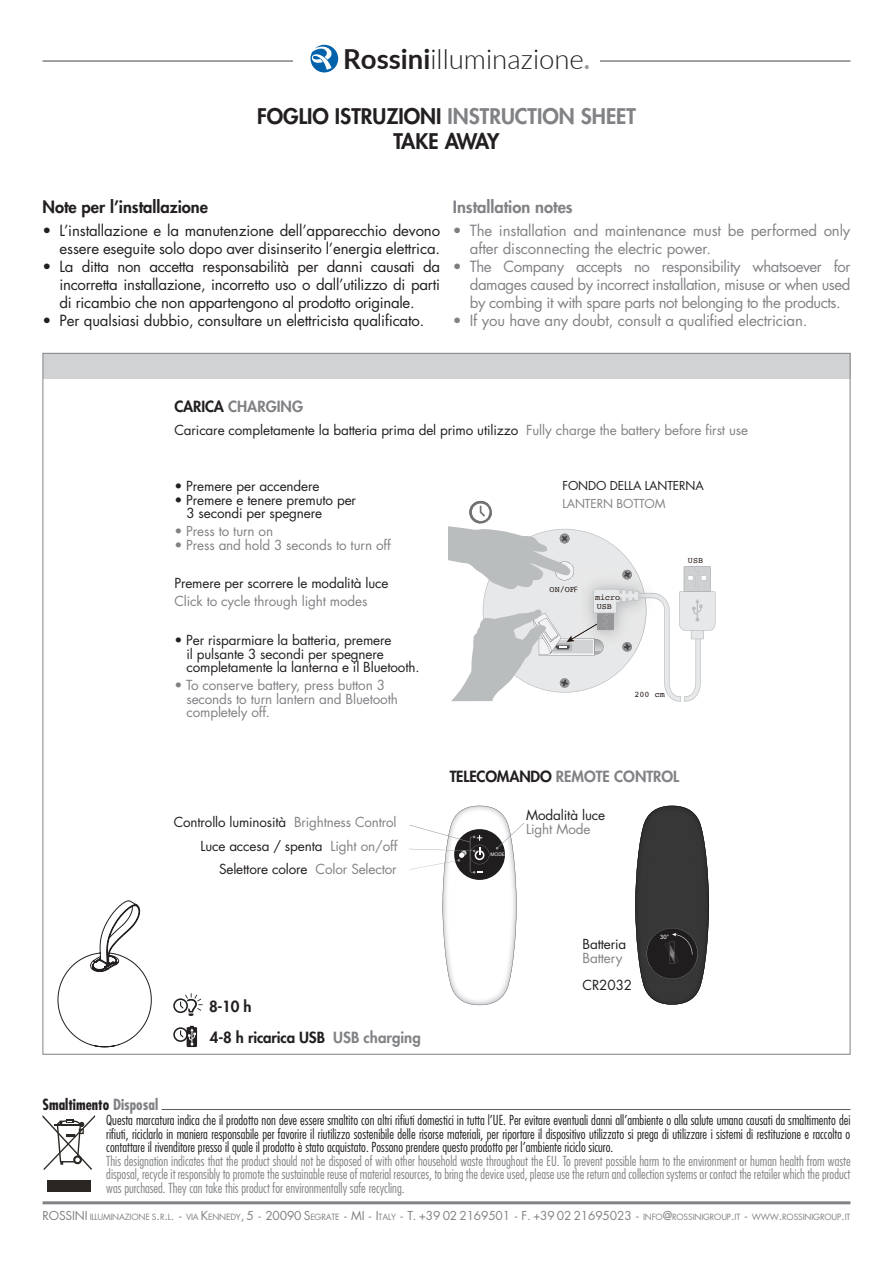
<style>
.page{position:relative;width:893px;height:1263px;background:#fff}
.page>*{position:absolute;margin:0;border:0;box-sizing:border-box;transform-origin:0 0}
.t1{font:300 27.6px "Lato";color:#231f20}
.t2{font:800 21px "Futura Std";color:#231f20}
.t3{font:800 21px "Futura Std";letter-spacing:-.09em;color:#231f20}
.t4{font:800 16.5px "Futura Std";color:#231f20}
.t5{font:800 16.5px "Futura Std";color:#808285}
.t6{font:15px/18px "Futura Std";letter-spacing:-.01em;color:#231f20;text-align:right}
.t7{font:15px/18px "Futura Std";letter-spacing:-.01em;color:#808285}
.t8{font:800 15px "Futura Std";color:#808285}
.t9{font:800 15px "Futura Std";letter-spacing:-.01em;color:#231f20}
.t10{font:700 condensed 15px "Futura Std";color:#231f20}
.t11{font:300 condensed 13.5px/13.5px "Futura Std";color:#231f20;text-align:justify}
.t12{font:13.5px "Futura Std";letter-spacing:-.01em;color:#231f20}
.t13{font:300 condensed 13.5px/13.5px "Futura Std";color:#808285;text-align:justify}
.t14{font:13.5px "Futura Std";letter-spacing:-.01em;color:#808285}
.t15{font:12px "Futura Std";letter-spacing:-.015em;color:#808285}
.t16{font:12px "Futura Std";letter-spacing:-.01em;color:#231f20}
.t17{font:12px "Futura Std";letter-spacing:-.01em;color:#808285}
.t18{font:8.4px "Futura Std";letter-spacing:-.02em;color:#808285}
.t19{font:8.4px/9px "Courier";color:#221612}
.t20{font:6px "Arial";color:#fff}
.t21{font:5.25px "Lato";color:#231f20}
.t22{font:4.8px "Arial";color:#fff}
.s1{font-weight:700}
.s2{color:#808285}
.s3{color:#7c7f80}
.s4{color:#231f20}
.s5{font-size:12px}
.s6{font-size:8.4px}
</style>
<div class="page">
<hr style="left:43px;top:1201px;width:807px;height:3px;background:#808285">
<hr style="left:43px;top:60px;width:807px;height:2px;background:#808285">
<div style="left:293px;top:35px;width:307px;height:72px;background:#fff"></div>
<svg style="left:310px;top:45px;width:28px;height:27px"></svg>
<div style="left:43px;top:353px;width:807px;height:25px;background:#d1d2d4"></div>
<div style="left:47px;top:1181px;width:43px;height:11px;background:#2a2723"></div>
<svg style="left:43px;top:1115px;width:52px;height:55px"></svg>
<hr style="left:162px;top:1109px;width:688px;height:1px;background:#57585a">
<svg style="left:58px;top:900px;width:94px;height:147px"></svg>
<svg style="left:448px;top:501px;width:267px;height:200px"></svg>
<svg style="left:409px;top:806px;width:115px;height:199px"></svg>
<svg style="left:635px;top:806px;width:74px;height:198px;background:#4c4c4c"></svg>
<svg style="left:173px;top:993px;width:30px;height:23px"></svg>
<svg style="left:173px;top:1026px;width:24px;height:21px"></svg>
<h1 class="t1" style="left:343px;top:39px;width:242px"><span class="s1">Rossini</span>illuminazione</h1>
<p class="t21" style="left:585px;top:63px;width:6px">®</p>
<p class="t2" style="left:257px;top:103px;width:380px">FOGLIO ISTRUZIONI <span class="s2">INSTRUCTION SHEET</span></p>
<p class="t3" style="left:393px;top:128px;width:108px">TAKE AWAY</p>
<p class="t4" style="left:43px;top:197px;width:167px">Note per l’installazione</p>
<p class="t6" style="left:43px;top:221px;width:399px">• L’installazione e la manutenzione dell’apparecchio devono essere eseguite solo dopo aver disinserito l’energia elettrica.</p>
<p class="t6" style="left:60px;top:257px;width:382px;text-align:justify;text-indent:-17px">• La ditta non accetta responsabilità per danni causati da incorretta installazione, incorretto uso o dall’utilizzo di parti di ricambio che non appartengono al prodotto originale.</p>
<p class="t6" style="left:43px;top:311px;width:383px">• Per qualsiasi dubbio, consultare un elettricista qualificato.</p>
<p class="t5" style="left:453px;top:197px;width:121px">Installation notes</p>
<p class="t7" style="left:470px;top:221px;width:382px;text-indent:-17px"><span class="s3">•</span> The installation and maintenance must be performed only after disconnecting the electric power.</p>
<p class="t7" style="left:470px;top:257px;width:382px;text-align:justify;text-indent:-17px"><span class="s3">•</span> The Company accepts no responsibility whatsoever for damages caused by incorrect installation, misuse or when used by combing it with spare parts not belonging to the products.</p>
<p class="t7" style="left:453px;top:311px;width:356px">• If you have any doubt, consult a qualified electrician.</p>
<p class="t8" style="left:174px;top:397px;width:130px"><span class="s4">CARICA</span> CHARGING</p>
<p class="t12" style="left:174px;top:421px;width:575px">Caricare completamente la batteria prima del primo utilizzo <span class="s2">Fully charge the battery before first use</span></p>
<p class="t12" style="left:174px;top:478px;width:147px">• Premere per accendere</p>
<p class="t12" style="left:174px;top:491px;width:183px">• Premere e tenere premuto per</p>
<p class="t12" style="left:186px;top:505px;width:137px">3 secondi per spegnere</p>
<p class="t14" style="left:174px;top:523px;width:100px">• Press to turn on</p>
<p class="t14" style="left:174px;top:536px;width:218px">• Press and hold 3 seconds to turn off</p>
<p class="t12" style="left:174px;top:575px;width:216px">Premere per scorrere le modalità luce</p>
<p class="t14" style="left:174px;top:593px;width:195px">Click to cycle through light modes</p>
<p class="t12" style="left:174px;top:631px;width:219px">• Per risparmiare la batteria, premere</p>
<p class="t12" style="left:186px;top:645px;width:199px">il pulsante 3 secondi per spegnere</p>
<p class="t12" style="left:186px;top:658px;width:235px">completamente la lanterna e il Bluetooth.</p>
<p class="t14" style="left:174px;top:676px;width:212px">• To conserve battery, press button 3</p>
<p class="t14" style="left:186px;top:690px;width:213px">seconds to turn lantern and Bluetooth</p>
<p class="t14" style="left:186px;top:703px;width:85px">completely off.</p>
<p class="t12" style="left:174px;top:813px;width:224px">Controllo luminosità <span class="s2">Brightness Control</span></p>
<p class="t12" style="left:200px;top:837px;width:198px">Luce accesa / spenta <span class="s2">Light on/off</span></p>
<p class="t12" style="left:219px;top:861px;width:179px">Selettore colore <span class="s2">Color Selector</span></p>
<p class="t9" style="left:209px;top:997px;width:44px">8-10 h</p>
<p class="t9" style="left:210px;top:1028px;width:212px">4-8 h ricarica USB <span class="s2">USB charging</span></p>
<p class="t16" style="left:562px;top:478px;width:143px">FONDO DELLA LANTERNA</p>
<p class="t17" style="left:562px;top:496px;width:105px">LANTERN BOTTOM</p>
<p class="t19" style="left:550px;top:585px;width:32px">ON/OFF</p>
<p class="t19" style="left:595px;top:592px;width:27px">micro<br>USB</p>
<p class="t19" style="left:688px;top:556px;width:17px">USB</p>
<p class="t19" style="left:634px;top:689px;width:32px">200 cm</p>
<p class="t8" style="left:450px;top:766px;width:231px"><span class="s4">TELECOMANDO</span> REMOTE CONTROL</p>
<p class="t12" style="left:526px;top:807px;width:80px">Modalità luce</p>
<p class="t14" style="left:526px;top:820px;width:66px">Light Mode</p>
<p class="t22" style="left:491px;top:851px;width:16px">MODE</p>
<p class="t12" style="left:583px;top:936px;width:45px">Batteria</p>
<p class="t14" style="left:583px;top:949px;width:41px">Battery</p>
<p class="t12" style="left:583px;top:976px;width:51px">CR2032</p>
<p class="t20" style="left:660px;top:932px;width:11px">30°</p>
<p class="t10" style="left:43px;top:1095px;width:117px">Smaltimento <span class="s2">Disposal</span></p>
<p class="t11" style="left:106px;top:1113px;width:746px">Questa marcatura indica che il prodotto non deve essere smaltito con altri rifiuti domestici in tutta l’UE. Per evitare eventuali danni all’ambiente o alla salute umana causati da smaltimento dei rifiuti, riciclarlo in maniera responsabile per favorire il riutilizzo sostenibile delle risorse materiali, per riportare il dispositivo utilizzato si prega di utilizzare i sistemi di restituzione e raccolta o contattare il rivenditore presso il quale il prodotto è stato acquistato. Possono prendere questo prodotto per l’ambiente riciclo sicuro.</p>
<p class="t13" style="left:106px;top:1154px;width:746px">This designation indicates that the product should not be disposed of with other household waste throughout the EU. To prevent possible harm to the environment or human health from waste disposal, recycle it responsibly to promote the sustainable reuse of material resources, to bring the device used, please use the return and collection systems or contact the retailer which the product was purchased. They can take this product for environmentally safe recycling.</p>
<p class="t18" style="left:43px;top:1211px;width:93px"><span class="s5">ROSSINI</span> ILLUMINAZION</p>
<p class="t15" style="left:145px;top:1207px;width:533px"><span class="s6">E S</span>.<span class="s6">R</span>.<span class="s6">L</span>. - <span class="s6">VIA</span> K<span class="s6">ENN EDY</span>, 5 - 20090 S<span class="s6">EGRATE</span> - MI - I<span class="s6">TALY</span> - T. +39 02 2169501 - F. +39 02 21695023 - <span class="s6">INFO</span>@<span class="s6">ROSSINI</span></p>
<p class="t18" style="left:703px;top:1211px;width:85px">GROUP<span class="s5">.</span>IT <span class="s5">-</span> WWW<span class="s5">.</span>ROSSINI</p>
<p class="t18" style="left:813px;top:1211px;width:39px">GROUP<span class="s5">.</span>IT</p>
</div>
